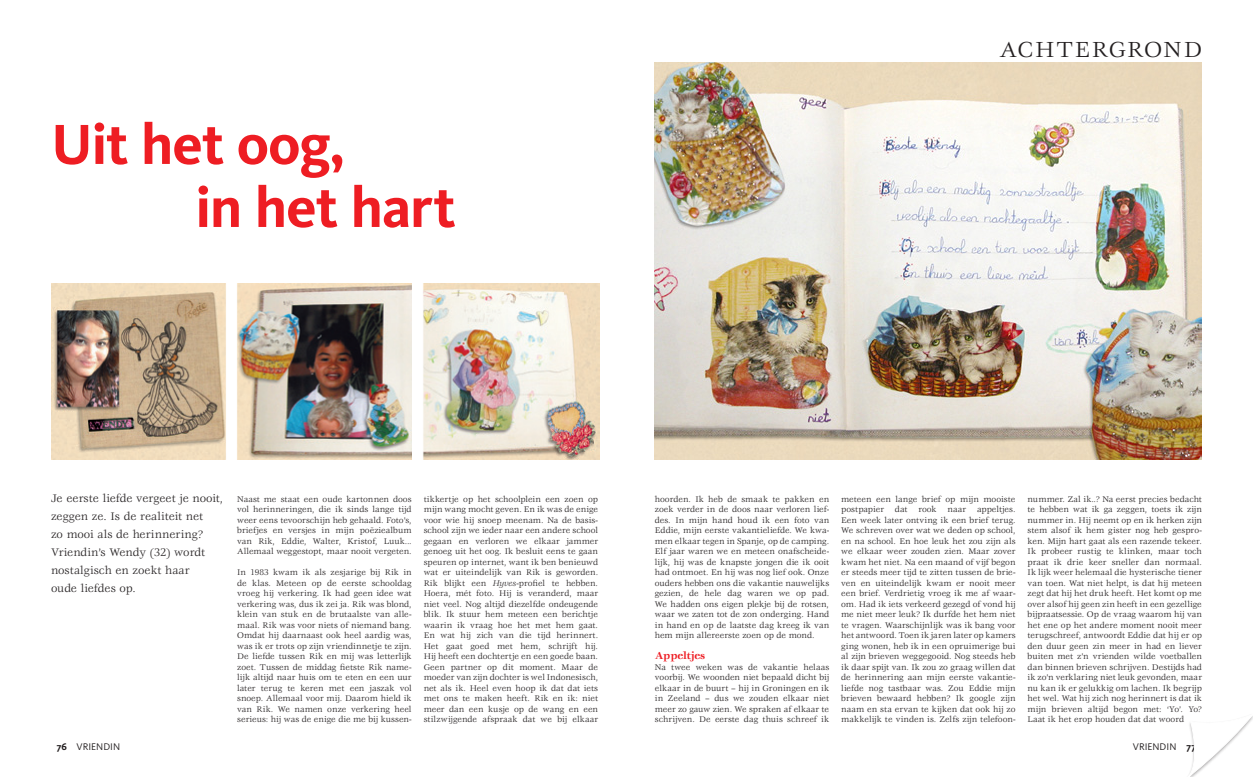
<style>
.page{position:relative;width:1253px;height:777px;background:#fff}
.page>*{position:absolute;margin:0;border:0;box-sizing:border-box;transform-origin:0 0}
.t1{font:700 58.5px/63px "Kievit";letter-spacing:-.02em;color:#ee1d23}
.t2{font:24px "Veljovic Std";letter-spacing:.06em;color:#231f20}
.t3{font:12px/18px "Veljovic Std";letter-spacing:-.005em;color:#231f20}
.t4{font:700 11px "Veljovic Std";letter-spacing:-.01em;color:#ee1d23}
.t5{font:10px "Kievit";color:#231f20}
.t6{font:9px/10.5px "Veljovic Std";color:#231f20;text-align:justify}
.s1{font-style:italic}
.s2{font-weight:700}
</style>
<div class="page">
<svg style="left:1189px;top:716px;width:64px;height:61px"></svg>
<img style="left:51px;top:284px;width:548px;height:175px">
<img style="left:655px;top:62px;width:547px;height:397px">
<div style="left:226px;top:261px;width:11px;height:216px;background:#fff"></div>
<div style="left:412px;top:261px;width:11px;height:216px;background:#fff"></div>
<h1 class="t1" style="left:195px;top:113px;width:262px;text-indent:-144px">Uit het oog,<br>in het hart</h1>
<h2 class="t2" style="left:1000px;top:36px;width:204px">ACHTERGROND</h2>
<h3 class="t3" style="left:51px;top:489px;width:174px">Je eerste liefde vergeet je nooit, zeggen ze. Is de realiteit net<br>zo mooi als de herinnering?<br>Vriendin’s Wendy (32) wordt nostalgisch en zoekt haar<br>oude liefdes op.</h3>
<p class="t6" style="left:655px;top:494px;width:176px">hoorden. Ik heb de smaak te pakken en zoek verder in de doos naar verloren lief&shy;des. In mijn hand houd ik een foto van Eddie, mijn eerste vakantieliefde. We kwa&shy;men elkaar tegen in Spanje, op de camping.<br>Elf jaar waren we en meteen onafscheide&shy;lijk, hij was de knapste jongen die ik ooit had ontmoet. En hij was nog lief ook. Onze ouders hebben ons die vakantie nauwelijks gezien, de hele dag waren we op pad.<br>We hadden ons eigen plekje bij de rotsen, waar we zaten tot de zon onderging. Hand in hand en op de laatste dag kreeg ik van hem mijn allereerste zoen op de mond.</p>
<p class="t4" style="left:655px;top:649px;width:52px">Appeltjes</p>
<p class="t6" style="left:655px;top:662px;width:176px">Na twee weken was de vakantie helaas voorbij. We woonden niet bepaald dicht bij elkaar in de buurt – hij in Groningen en ik in Zeeland – dus we zouden elkaar niet meer zo gauw zien. We spraken af elkaar te schrijven. De eerste dag thuis schreef ik</p>
<p class="t6" style="left:237px;top:494px;width:176px">Naast me staat een oude kartonnen doos vol herinneringen, die ik sinds lange tijd weer eens tevoorschijn heb gehaald. Foto’s, briefjes en versjes in mijn poëziealbum van Rik, Eddie, Walter, Kristof, Luuk...<br>Allemaal weggestopt, maar nooit vergeten.</p>
<p class="t6" style="left:237px;top:567px;width:176px">In 1983 kwam ik als zesjarige bij Rik in de klas. Meteen op de eerste schooldag vroeg hij verkering. Ik had geen idee wat verkering was, dus ik zei ja. Rik was blond, klein van stuk en de brutaalste van alle&shy;maal. Rik was voor niets of niemand bang.<br>Omdat hij daarnaast ook heel aardig was, was ik er trots op zijn vriendinnetje te zijn.<br>De liefde tussen Rik en mij was letterlijk zoet. Tussen de middag fietste Rik name&shy;lijk altijd naar huis om te eten en een uur later terug te keren met een jaszak vol snoep. Allemaal voor mij. Daarom hield ik van Rik. We namen onze verkering heel serieus: hij was de enige die me bij kussen-</p>
<p class="t6" style="left:424px;top:494px;width:176px">tikkertje op het schoolplein een zoen op mijn wang mocht geven. En ik was de enige voor wie hij snoep meenam. Na de basis&shy;school zijn we ieder naar een andere school gegaan en verloren we elkaar jammer genoeg uit het oog. Ik besluit eens te gaan speuren op internet, want ik ben benieuwd wat er uiteindelijk van Rik is geworden.<br>Rik blijkt een <span class="s1">Hyves</span>-profiel te hebben.<br>Hoera, mét foto. Hij is veranderd, maar niet veel. Nog altijd diezelfde ondeugende blik. Ik stuur hem meteen een berichtje waarin ik vraag hoe het met hem gaat.<br>En wat hij zich van die tijd herinnert.<br>Het gaat goed met hem, schrijft hij.<br>Hij heeft een dochtertje en een goede baan.<br>Geen partner op dit moment. Maar de moeder van zijn dochter is wel Indonesisch, net als ik. Heel even hoop ik dat dat iets met ons te maken heeft. Rik en ik: niet meer dan een kusje op de wang en een stilzwijgende afspraak dat we bij elkaar</p>
<p class="t6" style="left:841px;top:494px;width:176px">meteen een lange brief op mijn mooiste postpapier dat rook naar appeltjes.<br>Een week later ontving ik een brief terug.<br>We schreven over wat we deden op school, en na school. En hoe leuk het zou zijn als we elkaar weer zouden zien. Maar zover kwam het niet. Na een maand of vijf begon er steeds meer tijd te zitten tussen de brie&shy;ven en uiteindelijk kwam er nooit meer een brief. Verdrietig vroeg ik me af waar&shy;om. Had ik iets verkeerd gezegd of vond hij me niet meer leuk? Ik durfde het hem niet te vragen. Waarschijnlijk was ik bang voor het antwoord. Toen ik jaren later op kamers ging wonen, heb ik in een opruimerige bui al zijn brieven weggegooid. Nog steeds heb ik daar spijt van. Ik zou zo graag willen dat de herinnering aan mijn eerste vakantie&shy;liefde nog tastbaar was. Zou Eddie mijn brieven bewaard hebben? Ik google zijn naam en sta ervan te kijken dat ook hij zo makkelijk te vinden is. Zelfs zijn telefoon-</p>
<p class="t6" style="left:1028px;top:494px;width:176px">nummer. Zal ik..? Na eerst precies bedacht te hebben wat ik ga zeggen, toets ik zijn nummer in. Hij neemt op en ik herken zijn stem alsof ik hem gister nog heb gespro&shy;ken. Mijn hart gaat als een razende tekeer.<br>Ik probeer rustig te klinken, maar toch praat ik drie keer sneller dan normaal.<br>Ik lijk weer helemaal die hysterische tiener van toen. Wat niet helpt, is dat hij meteen zegt dat hij het druk heeft. Het komt op me over alsof hij geen zin heeft in een gezellige bijpraatsessie. Op de vraag waarom hij van het ene op het andere moment nooit meer terugschreef, antwoordt Eddie dat hij er op den duur geen zin meer in had en liever buiten met z’n vrienden wilde voetballen dan binnen brieven schrijven. Destijds had ik zo’n verklaring niet leuk gevonden, maar nu kan ik er gelukkig om lachen. Ik begrijp het wel. Wat hij zich nog herinnert is dat ik mijn brieven altijd begon met: ‘Yo’. Yo?<br>Laat ik het erop houden dat dat woord</p>
<p class="t5" style="left:57px;top:741px;width:65px"><span class="s2">76</span> VRIENDIN</p>
<p class="t5" style="left:1133px;top:741px;width:65px">VRIENDIN <span class="s2">77</span></p>
</div>
